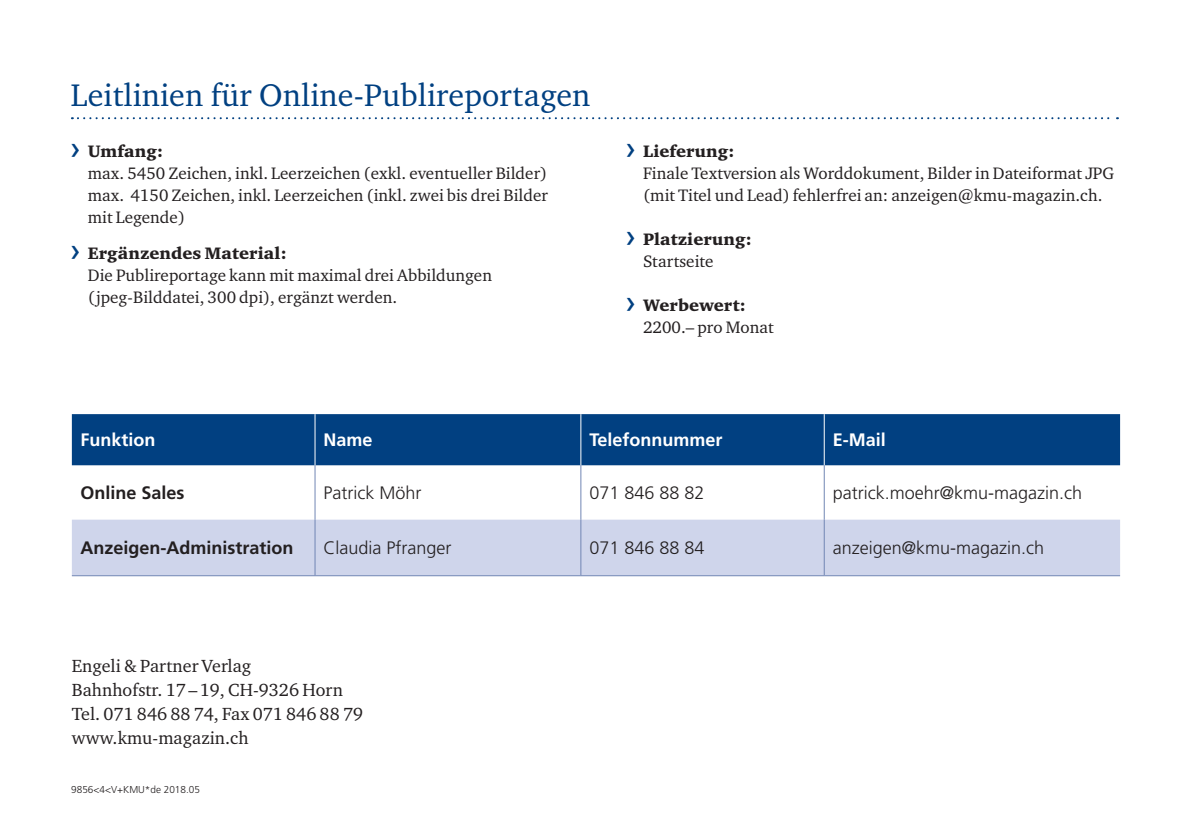
<style>
.page{position:relative;width:1191px;height:840px;background:#fff}
.page>*{position:absolute;margin:0;border:0;box-sizing:border-box;transform-origin:0 0}
.t1{font:32px "Charter ITC Std";letter-spacing:.005em;color:#014081}
.t2{font:300 18px "Frutiger LT Std";color:#231f20}
.t3{font:18px/24px "Charter ITC Std";letter-spacing:.005em;color:#231f20}
.t4{font:700 18px "Frutiger LT Std";color:#231f20}
.t5{font:700 18px "Frutiger LT Std";color:#fff}
.t6{font:17px/22px "Charter ITC Std";letter-spacing:.005em;color:#231f20}
.t7{font:900 17px/22px "Charter ITC Std";letter-spacing:.005em;color:#231f20}
.t8{font:300 10px "Frutiger LT Std";color:#231f20}
.s1{font-family:"Frutiger LT Std";font-size:32px;color:#014081}
.s2{font-weight:900}
.s3{font-family:"Frutiger LT Std";font-weight:400;font-size:32px;color:#014081}
.s4{font-weight:400}
</style>
<div class="page">
<div style="left:72px;top:414px;width:1048px;height:51px;background:#014081"></div>
<div style="left:72px;top:519px;width:1048px;height:56px;background:#cfd5eb"></div>
<hr style="left:315px;top:414px;width:1px;height:51px;background:#fff">
<hr style="left:580px;top:414px;width:1px;height:51px;background:#fff">
<hr style="left:824px;top:414px;width:1px;height:51px;background:#fff">
<hr style="left:315px;top:465px;width:1px;height:54px;background:#7186b4">
<hr style="left:580px;top:465px;width:1px;height:54px;background:#7186b4">
<hr style="left:824px;top:465px;width:1px;height:54px;background:#7186b4">
<hr style="left:315px;top:519px;width:1px;height:56px;background:#7186b4">
<hr style="left:580px;top:519px;width:1px;height:56px;background:#7186b4">
<hr style="left:824px;top:519px;width:1px;height:56px;background:#7186b4">
<hr style="left:72px;top:575px;width:243px;height:1px;background:#7186b4">
<hr style="left:315px;top:575px;width:266px;height:1px;background:#7186b4">
<hr style="left:581px;top:575px;width:243px;height:1px;background:#7186b4">
<hr style="left:824px;top:575px;width:296px;height:1px;background:#7186b4">
<svg style="left:72px;top:117px;width:1046px;height:2px"></svg>
<h1 class="t1" style="left:71px;top:75px;width:521px">Leitlinien für Online-Publireportagen</h1>
<p class="t6" style="left:88px;top:140px;width:461px;text-indent:-17px"><span class="s1">›</span> <span class="s2">Umfang:<br></span>max. 5450 Zeichen, inkl. Leerzeichen (exkl. eventueller Bilder) max. 4150 Zeichen, inkl. Leerzeichen (inkl. zwei bis drei Bilder mit Legende)</p>
<p class="t6" style="left:88px;top:242px;width:405px;text-indent:-17px"><span class="s1">›</span> <span class="s2">Ergänzendes Material:<br></span>Die Publireportage kann mit maximal drei Abbildungen (jpeg-Bilddatei, 300 dpi), ergänzt werden.</p>
<p class="t6" style="left:643px;top:140px;width:473px;text-indent:-17px"><span class="s1">›</span> <span class="s2">Lieferung:<br></span>Finale Textversion als Worddokument, Bilder in Dateiformat JPG (mit Titel und Lead) fehlerfrei an: anzeigen@kmu-magazin.ch.</p>
<p class="t7" style="left:643px;top:228px;width:110px;text-indent:-17px"><span class="s3">›</span> Platzierung:<br><span class="s4">Startseite</span></p>
<p class="t6" style="left:643px;top:294px;width:132px;text-indent:-17px"><span class="s1">›</span> <span class="s2">Werbewert:<br></span>2200.– pro Monat</p>
<p class="t5" style="left:80px;top:429px;width:77px">Funktion</p>
<p class="t5" style="left:323px;top:429px;width:51px">Name</p>
<p class="t5" style="left:589px;top:429px;width:135px">Telefonnummer</p>
<p class="t5" style="left:832px;top:429px;width:55px">E-Mail</p>
<p class="t4" style="left:80px;top:482px;width:106px">Online Sales</p>
<p class="t2" style="left:323px;top:482px;width:99px">Patrick Möhr</p>
<p class="t2" style="left:589px;top:482px;width:117px">071 846 88 82</p>
<p class="t2" style="left:832px;top:482px;width:251px">patrick.moehr@kmu-magazin.ch</p>
<p class="t4" style="left:80px;top:537px;width:215px">Anzeigen-Administration</p>
<p class="t2" style="left:323px;top:537px;width:130px">Claudia Pfranger</p>
<p class="t2" style="left:589px;top:537px;width:117px">071 846 88 84</p>
<p class="t2" style="left:832px;top:537px;width:213px">anzeigen@kmu-magazin.ch</p>
<p class="t3" style="left:72px;top:652px;width:293px">Engeli &amp; Partner Verlag<br>Bahnhofstr. 17–19, CH-9326 Horn<br>Tel. 071 846 88 74, Fax 071 846 88 79 www.kmu-magazin.ch</p>
<p class="t8" style="left:71px;top:783px;width:130px">9856&lt;4&lt;V+KMU*de 2018.05</p>
</div>
